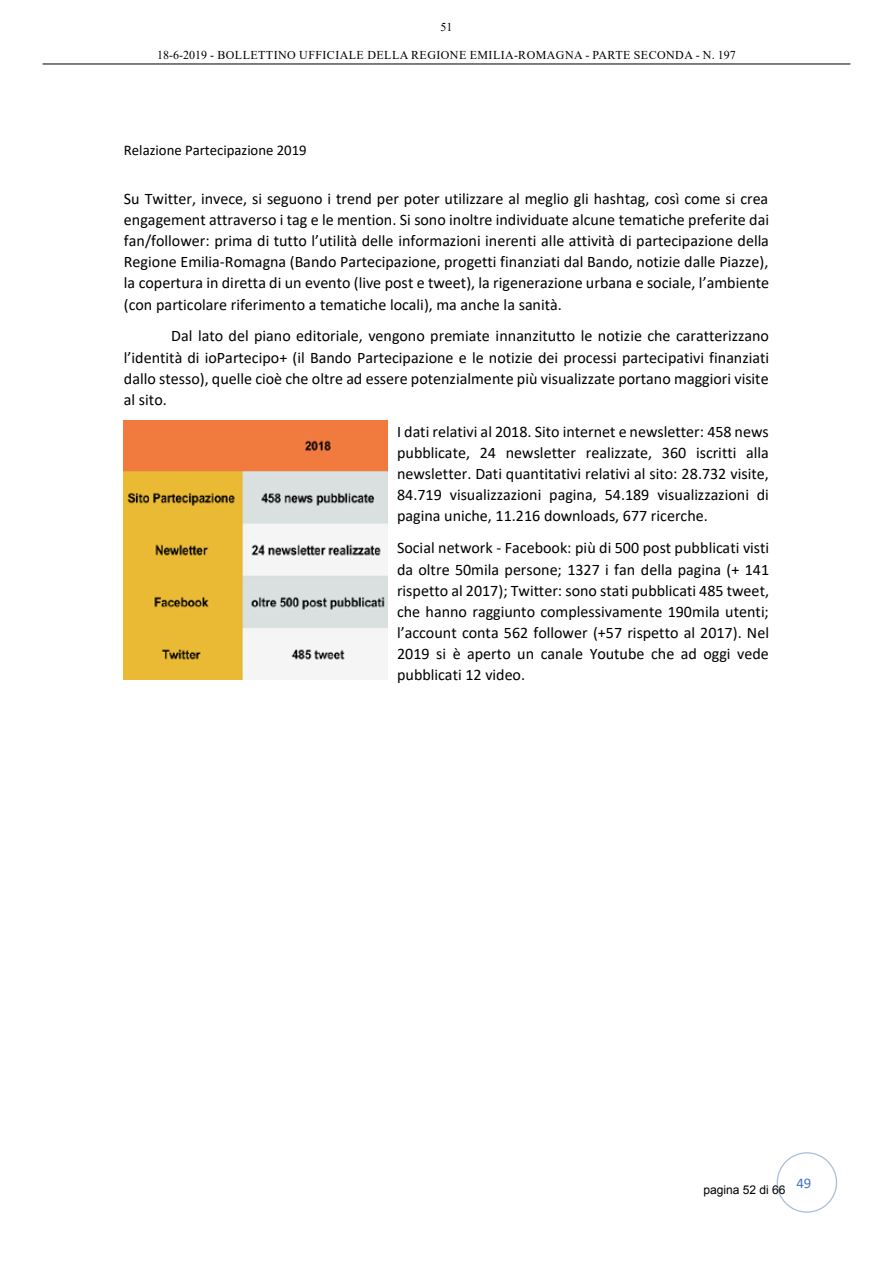
<style>
.page{position:relative;width:893px;height:1263px;background:#fff}
.page>*{position:absolute;margin:0;border:0;box-sizing:border-box;transform-origin:0 0}
.t1{font:16.05px/21.1px "Calibri";color:#000;text-align:justify}
.t2{font:14.85px "Calibri";color:#000}
.t3{font:14.85px "Calibri";color:#4472c4}
.t4{font:12px "Times New Roman";letter-spacing:.035em;color:#000}
.t5{font:12px "Arial";color:#000}
</style>
<div class="page">
<hr style="left:43px;top:64px;width:807px;height:1px;background:#000">
<div style="left:777px;top:1152px;width:60px;height:61px;border:1px solid #adc1d9;border-radius:50%"></div>
<img style="left:124px;top:421px;width:264px;height:259px">
<p class="t4" style="left:440px;top:19px;width:13px">51</p>
<p class="t4" style="left:157px;top:47px;width:486px">18-6-2019 - BOLLETTINO UFFICIALE DELLA REGIONE EMILIA-ROMAGNA - PARTE SECONDA</p>
<p class="t4" style="left:696px;top:47px;width:42px">- N. 197</p>
<p class="t2" style="left:124px;top:140px;width:184px">Relazione Partecipazione 2019</p>
<p class="t1" style="left:124px;top:187px;width:647px">Su Twitter, invece, si seguono i trend per poter utilizzare al meglio gli hashtag, così come si crea engagement attraverso i tag e le mention. Si sono inoltre individuate alcune tematiche preferite dai fan/follower: prima di tutto l’utilità delle informazioni inerenti alle attività di partecipazione della Regione Emilia-Romagna (Bando Partecipazione, progetti finanziati dal Bando, notizie dalle Piazze), la copertura in diretta di un evento (live post e tweet), la rigenerazione urbana e sociale, l’ambiente (con particolare riferimento a tematiche locali), ma anche la sanità.</p>
<p class="t1" style="left:124px;top:325px;width:647px;text-indent:47px">Dal lato del piano editoriale, vengono premiate innanzitutto le notizie che caratterizzano l’identità di ioPartecipo+ (il Bando Partecipazione e le notizie dei processi partecipativi finanziati dallo stesso), quelle cioè che oltre ad essere potenzialmente più visualizzate portano maggiori visite al sito.</p>
<p class="t1" style="left:397px;top:420px;width:373px">I dati relativi al 2018. Sito internet e newsletter: 458 news pubblicate, 24 newsletter realizzate, 360 iscritti alla newsletter. Dati quantitativi relativi al sito: 28.732 visite, 84.719 visualizzazioni pagina, 54.189 visualizzazioni di pagina uniche, 11.216 downloads, 677 ricerche.</p>
<p class="t1" style="left:397px;top:537px;width:374px">Social network - Facebook: più di 500 post pubblicati visti da oltre 50mila persone; 1327 i fan della pagina (+ 141 rispetto al 2017); Twitter: sono stati pubblicati 485 tweet, che hanno raggiunto complessivamente 190mila utenti; l’account conta 562 follower (+57 rispetto al 2017). Nel 2019 si è aperto un canale Youtube che ad oggi vede pubblicati 12 video.</p>
<p class="t5" style="left:703px;top:1181px;width:84px">pagina 52 di 66</p>
<p class="t3" style="left:796px;top:1172px;width:17px">49</p>
</div>
